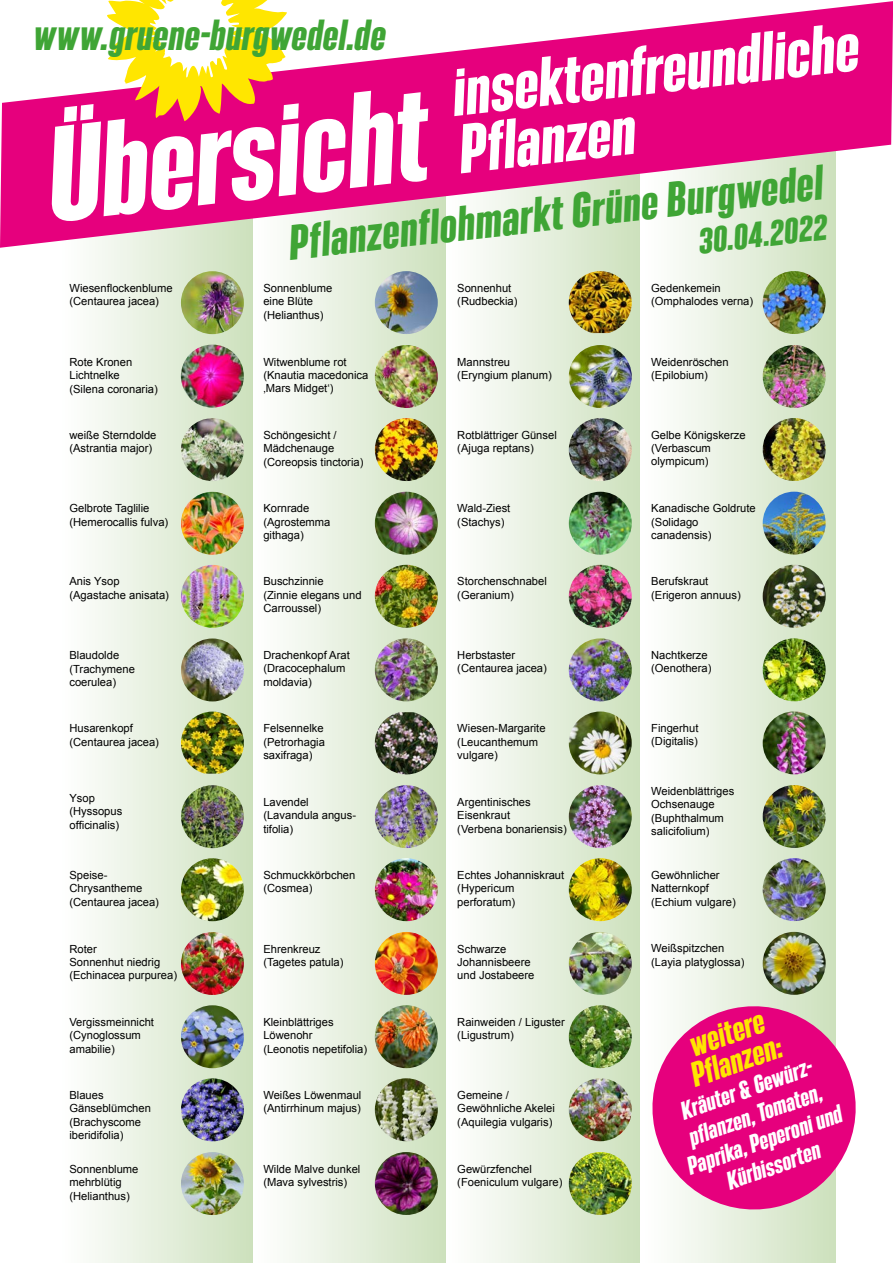
<style>
.page{position:relative;width:893px;height:1263px;background:#fff}
.page>*{position:absolute;margin:0;border:0;box-sizing:border-box;transform-origin:0 0}
.t1{font:italic 700 118.05px "Bereit";color:#fff}
.t2{font:italic 700 60.9px/58.8px "Bereit";color:#fff}
.t3{font:italic 700 43.2px "Bereit";color:#3fa535}
.t4{font:italic 700 38.1px "Bereit";letter-spacing:.01em;color:#3fa535}
.t5{font:italic 700 31.65px "Bereit";color:#3fa535}
.t6{font:italic 700 30.3px/28.8px "Bereit";color:#ffe600}
.t7{font:italic 700 22.35px/27.2px "Bereit";color:#fff;text-align:center}
.t8{font:11.25px/13.5px "Arial";color:#000}
</style>
<div class="page">
<div style="left:252px;top:132px;width:194px;height:1131px;background:linear-gradient(to right,#fff,#cce0bc)"></div>
<div style="left:643px;top:132px;width:193px;height:1131px;background:linear-gradient(to right,#fff,#cce0bc)"></div>
<div style="left:446px;top:132px;width:194px;height:1131px;background:linear-gradient(to right,#fff,#cce0bc)"></div>
<div style="left:59px;top:189px;width:193px;height:1074px;background:linear-gradient(to right,#fff,#cce0bc)"></div>
<svg style="left:0;top:1px;width:893px;height:247px;fill:#e6007d"></svg>
<img style="left:181px;top:418px;width:63px;height:63px;border-radius:31px">
<img style="left:181px;top:492px;width:63px;height:63px;border-radius:31px">
<img style="left:181px;top:565px;width:63px;height:63px;border-radius:31px">
<img style="left:181px;top:638px;width:63px;height:63px;border-radius:31px">
<img style="left:181px;top:711px;width:63px;height:63px">
<img style="left:181px;top:785px;width:63px;height:63px;border-radius:31px">
<img style="left:181px;top:858px;width:63px;height:63px;border-radius:31px">
<img style="left:181px;top:932px;width:63px;height:63px;border-radius:31px">
<img style="left:181px;top:1005px;width:63px;height:63px;border-radius:31px">
<img style="left:181px;top:1078px;width:63px;height:63px;border-radius:31px">
<img style="left:181px;top:1152px;width:63px;height:63px;border-radius:31px">
<img style="left:181px;top:271px;width:63px;height:63px;border-radius:31px">
<img style="left:375px;top:345px;width:63px;height:63px;border-radius:31px">
<img style="left:375px;top:418px;width:63px;height:63px;border-radius:31px">
<img style="left:375px;top:492px;width:63px;height:63px;border-radius:31px">
<img style="left:375px;top:565px;width:63px;height:63px;border-radius:31px">
<img style="left:375px;top:638px;width:63px;height:63px;border-radius:31px">
<img style="left:375px;top:712px;width:63px;height:62px">
<img style="left:375px;top:785px;width:63px;height:63px;border-radius:31px">
<img style="left:375px;top:858px;width:63px;height:63px;border-radius:31px">
<img style="left:375px;top:932px;width:63px;height:63px;border-radius:31px">
<img style="left:375px;top:1005px;width:63px;height:63px;border-radius:31px">
<img style="left:375px;top:1078px;width:63px;height:63px;border-radius:31px">
<img style="left:375px;top:1152px;width:63px;height:63px;border-radius:31px">
<img style="left:375px;top:271px;width:63px;height:63px;border-radius:31px">
<img style="left:569px;top:345px;width:63px;height:63px;border-radius:31px">
<img style="left:569px;top:418px;width:63px;height:63px;border-radius:31px">
<img style="left:569px;top:492px;width:63px;height:63px;border-radius:31px">
<img style="left:569px;top:565px;width:63px;height:63px;border-radius:31px">
<img style="left:569px;top:638px;width:63px;height:63px;border-radius:31px">
<img style="left:569px;top:711px;width:63px;height:63px;border-radius:31px">
<img style="left:569px;top:785px;width:63px;height:63px;border-radius:31px">
<img style="left:569px;top:858px;width:63px;height:63px;border-radius:31px">
<img style="left:569px;top:932px;width:63px;height:63px;border-radius:31px">
<img style="left:569px;top:1005px;width:63px;height:63px;border-radius:31px">
<img style="left:569px;top:1078px;width:63px;height:63px;border-radius:31px">
<img style="left:569px;top:1152px;width:63px;height:63px;border-radius:31px">
<img style="left:569px;top:271px;width:63px;height:62px">
<img style="left:763px;top:345px;width:63px;height:63px;border-radius:31px">
<img style="left:763px;top:418px;width:63px;height:63px;border-radius:31px">
<img style="left:763px;top:492px;width:63px;height:63px;border-radius:31px">
<img style="left:763px;top:565px;width:63px;height:63px;border-radius:31px">
<img style="left:763px;top:638px;width:63px;height:63px;border-radius:31px">
<img style="left:763px;top:711px;width:63px;height:63px;border-radius:31px">
<img style="left:763px;top:785px;width:63px;height:63px;border-radius:31px">
<img style="left:763px;top:858px;width:63px;height:63px;border-radius:31px">
<img style="left:763px;top:932px;width:63px;height:63px;border-radius:31px">
<img style="left:763px;top:271px;width:63px;height:63px;border-radius:31px">
<svg style="left:107px;top:0;width:180px;height:122px"></svg>
<img style="left:181px;top:345px;width:63px;height:63px;border-radius:32px">
<svg style="left:643px;top:997px;width:213px;height:222px;fill:#e6007d"></svg>
<h3 class="t4" style="left:33px;top:12px;width:354px">www.gruene-burgwedel.de</h3>
<h2 class="t2" style="left:449px;top:62px;width:411px;rotate:-6deg">insektenfreundliche<br>Pflanzen</h2>
<h1 class="t1" style="left:41px;top:104px;width:384px;rotate:-6deg">Übersicht</h1>
<h3 class="t3" style="left:286px;top:215px;width:539px;rotate:-6deg">Pflanzenflohmarkt Grüne Burgwedel</h3>
<h3 class="t5" style="left:696px;top:223px;width:131px;rotate:-7deg">30.04.2022</h3>
<p class="t8" style="left:69px;top:281px;width:105px">Wiesenflockenblume (Centaurea jacea)</p>
<p class="t8" style="left:69px;top:355px;width:90px">Rote Kronen<br>Lichtnelke<br>(Silena coronaria)</p>
<p class="t8" style="left:69px;top:428px;width:89px">weiße Sterndolde (Astrantia major)</p>
<p class="t8" style="left:69px;top:502px;width:100px">Gelbrote Taglilie (Hemerocallis fulva)</p>
<p class="t8" style="left:69px;top:575px;width:101px">Anis Ysop (Agastache anisata)</p>
<p class="t8" style="left:69px;top:648px;width:67px">Blaudolde (Trachymene coerulea)</p>
<p class="t8" style="left:69px;top:722px;width:91px">Husarenkopf (Centaurea jacea)</p>
<p class="t8" style="left:69px;top:791px;width:54px">Ysop (Hyssopus officinalis)</p>
<p class="t8" style="left:69px;top:868px;width:91px">Speise-<br>Chrysantheme (Centaurea jacea)</p>
<p class="t8" style="left:69px;top:942px;width:109px">Roter<br>Sonnenhut niedrig (Echinacea purpurea)</p>
<p class="t8" style="left:69px;top:1015px;width:86px">Vergissmeinnicht (Cynoglossum amabilie)</p>
<p class="t8" style="left:69px;top:1088px;width:83px">Blaues<br>Gänseblümchen (Brachyscome iberidifolia)</p>
<p class="t8" style="left:69px;top:1162px;width:71px">Sonnenblume mehrblütig (Helianthus)</p>
<p class="t8" style="left:263px;top:281px;width:71px">Sonnenblume eine Blüte (Helianthus)</p>
<p class="t8" style="left:263px;top:355px;width:107px">Witwenblume rot (Knautia macedonica ‚Mars Midget‘)</p>
<p class="t8" style="left:263px;top:428px;width:102px">Schöngesicht /<br>Mädchenauge (Coreopsis tinctoria)</p>
<p class="t8" style="left:263px;top:502px;width:69px">Kornrade (Agrostemma githaga)</p>
<p class="t8" style="left:263px;top:575px;width:100px">Buschzinnie<br>(Zinnie elegans und<br>Carroussel)</p>
<p class="t8" style="left:263px;top:648px;width:88px">Drachenkopf Arat (Dracocephalum moldavia)</p>
<p class="t8" style="left:263px;top:721px;width:63px;text-align:justify">Felsennelke (Petrorhagia saxifraga)</p>
<p class="t8" style="left:263px;top:795px;width:94px">Lavendel (Lavandula angus&shy;tifolia)</p>
<p class="t8" style="left:263px;top:868px;width:94px">Schmuckkörbchen (Cosmea)</p>
<p class="t8" style="left:263px;top:942px;width:82px">Ehrenkreuz (Tagetes patula)</p>
<p class="t8" style="left:263px;top:1015px;width:105px">Kleinblättriges<br>Löwenohr<br>(Leonotis nepetifolia)</p>
<p class="t8" style="left:263px;top:1088px;width:100px">Weißes Löwenmaul (Antirrhinum majus)</p>
<p class="t8" style="left:263px;top:1162px;width:98px">Wilde Malve dunkel (Mava sylvestris)</p>
<p class="t8" style="left:457px;top:281px;width:62px">Sonnenhut (Rudbeckia)</p>
<p class="t8" style="left:457px;top:355px;width:96px">Mannstreu (Eryngium planum)</p>
<p class="t8" style="left:457px;top:428px;width:101px">Rotblättriger Günsel (Ajuga reptans)</p>
<p class="t8" style="left:457px;top:502px;width:55px">Wald-Ziest (Stachys)</p>
<p class="t8" style="left:457px;top:575px;width:91px">Storchenschnabel (Geranium)</p>
<p class="t8" style="left:457px;top:648px;width:91px">Herbstaster (Centaurea jacea)</p>
<p class="t8" style="left:457px;top:721px;width:90px">Wiesen-Margarite (Leucanthemum vulgare)</p>
<p class="t8" style="left:457px;top:795px;width:111px">Argentinisches<br>Eisenkraut<br>(Verbena bonariensis)</p>
<p class="t8" style="left:457px;top:868px;width:108px">Echtes Johanniskraut (Hypericum perforatum)</p>
<p class="t8" style="left:457px;top:942px;width:79px">Schwarze<br>Johannisbeere und Jostabeere</p>
<p class="t8" style="left:457px;top:1015px;width:109px">Rainweiden / Liguster (Ligustrum)</p>
<p class="t8" style="left:457px;top:1088px;width:99px">Gemeine /<br>Gewöhnliche Akelei (Aquilegia vulgaris)</p>
<p class="t8" style="left:457px;top:1162px;width:107px">Gewürzfenchel (Foeniculum vulgare)</p>
<p class="t8" style="left:651px;top:281px;width:103px">Gedenkemein (Omphalodes verna)</p>
<p class="t8" style="left:651px;top:355px;width:79px">Weidenröschen (Epilobium)</p>
<p class="t8" style="left:651px;top:428px;width:96px">Gelbe Königskerze (Verbascum olympicum)</p>
<p class="t8" style="left:651px;top:502px;width:106px">Kanadische Goldrute (Solidago canadensis)</p>
<p class="t8" style="left:651px;top:575px;width:91px">Berufskraut (Erigeron annuus)</p>
<p class="t8" style="left:651px;top:648px;width:62px">Nachtkerze (Oenothera)</p>
<p class="t8" style="left:651px;top:721px;width:49px">Fingerhut (Digitalis)</p>
<p class="t8" style="left:651px;top:784px;width:85px">Weidenblättriges<br>Ochsenauge (Buphthalmum salicifolium)</p>
<p class="t8" style="left:651px;top:868px;width:86px">Gewöhnlicher<br>Natternkopf (Echium vulgare)</p>
<p class="t8" style="left:651px;top:942px;width:95px">Weißspitzchen (Layia platyglossa)</p>
<h3 class="t6" style="left:678px;top:1035px;width:96px;rotate:-19deg">weitere<br>Pflanzen:</h3>
<h3 class="t7" style="left:666px;top:1102px;width:165px;rotate:-19deg">Kräuter &amp; Gewürz&shy;pflanzen, Tomaten,<br>Paprika, Peperoni und<br>Kürbissorten</h3>
</div>
